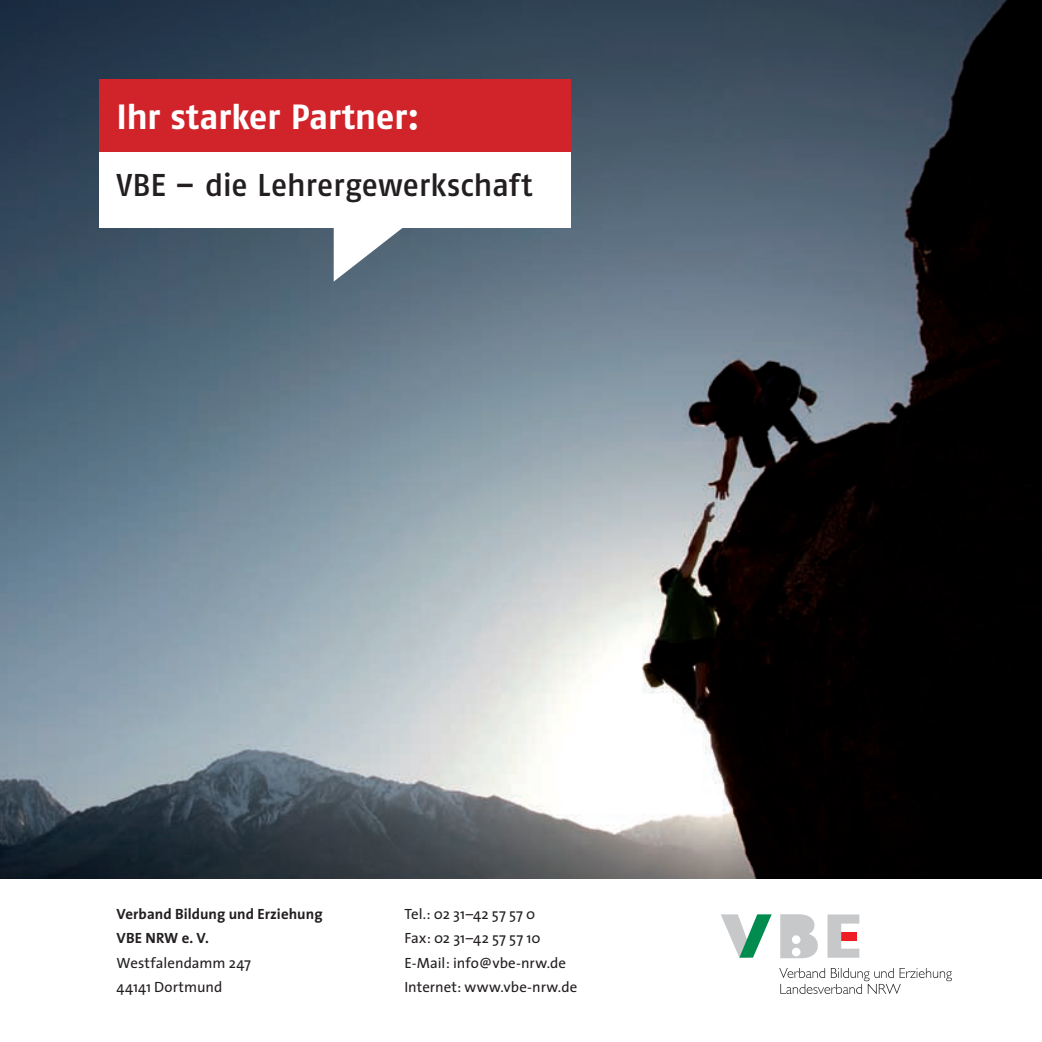
<style>
.page{position:relative;width:1042px;height:1042px;background:#fff}
.page>*{position:absolute;margin:0;border:0;box-sizing:border-box;transform-origin:0 0}
.t1{font:700 35px "Fago No";letter-spacing:-.015em;color:#fff}
.t2{font:31.5px "Fago No Med";letter-spacing:-.01em;color:#231f20}
.t3{font:14.88px/24.5px "The Sans";letter-spacing:.005em;color:#231f20}
.t4{font:700 14.88px/24.5px "The Sans";letter-spacing:.005em;color:#231f20}
</style>
<div class="page">
<img style="left:0;top:0;width:1042px;height:878px">
<div style="left:99px;top:79px;width:471px;height:149px;background:#fff"></div>
<div style="left:99px;top:79px;width:471px;height:73px;background:#d1232a"></div>
<svg style="left:334px;top:228px;width:74px;height:54px"></svg>
<svg style="left:780px;top:914px;width:38px;height:44px;background:#cecfd1"></svg>
<svg style="left:827px;top:914px;width:32px;height:44px"></svg>
<svg style="left:721px;top:914px;width:50px;height:43px"></svg>
<svg style="left:779px;top:968px;width:173px;height:26px"></svg>
<div style="left:792px;top:935px;width:8px;height:9px;background:#fff;border-radius:50%"></div>
<div style="left:792px;top:947px;width:8px;height:9px;background:#fff;border-radius:50%"></div>
<h1 class="t1" style="left:117px;top:97px;width:304px">Ihr starker Partner:</h1>
<h2 class="t2" style="left:117px;top:167px;width:417px">VBE – die Lehrergewerkschaft</h2>
<p class="t4" style="left:117px;top:901px;width:207px">Verband Bildung und Erziehung<br>VBE NRW e. V.</p>
<p class="t3" style="left:117px;top:950px;width:136px">Westfalendamm 247<br>44141 Dortmund</p>
<p class="t3" style="left:404px;top:901px;width:174px">Tel.: 02 31–42 57 57 0<br>Fax: 02 31–42 57 57 10<br>E-Mail: info@vbe-nrw.de<br>Internet: www.vbe-nrw.de</p>
</div>
